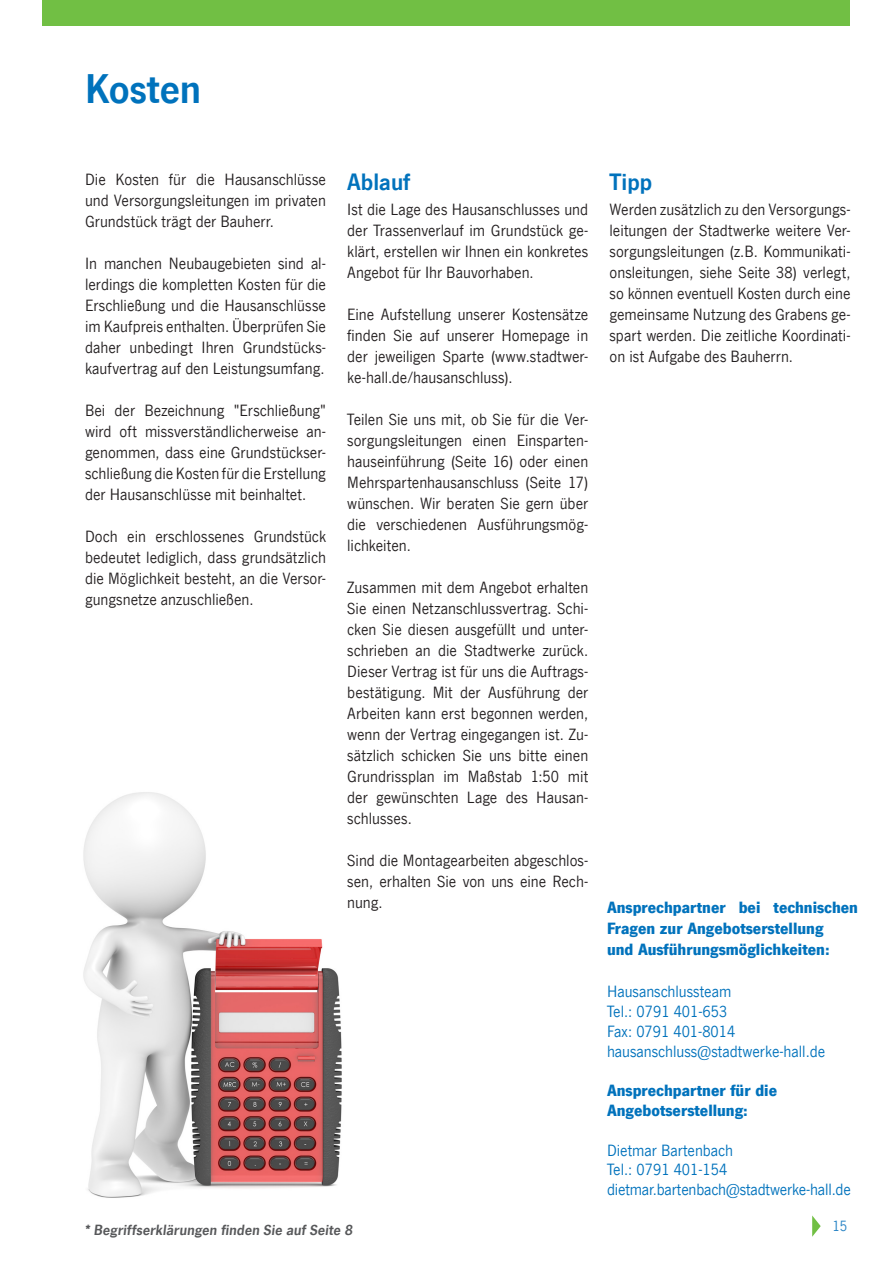
<style>
.page{position:relative;width:893px;height:1263px;background:#fff}
.page>*{position:absolute;margin:0;border:0;box-sizing:border-box;transform-origin:0 0}
.Überschriften_groß_s{font:700 42px "News Gothic Com";color:#0072bc}
.Überschriften_klein{font:700 24px "News Gothic Com";color:#0072bc}
.Fließtext{font:16.5px/21px "News Gothic Com";color:#231f20;text-align:justify}
.Fließtext-2{font:16.5px "News Gothic Com";color:#0072bc}
.Fließtext-3{font:900 16.5px/21px "News Gothic Com";color:#0072bc}
.t1{font:italic 700 15px "News Gothic Com";letter-spacing:.005em;color:#57585a}
.t2{font:15px "News Gothic Com";color:#2783c5}
</style>
<div class="page">
<div style="left:43px;top:0;width:807px;height:26px;background:#71bf44"></div>
<svg style="left:812px;top:1215px;width:9px;height:22px"></svg>
<img style="left:83px;top:792px;width:259px;height:406px">
<p class="Überschriften_groß_s" style="left:85px;top:66px;width:118px">Kosten</p>
<p class="Fließtext" style="left:85px;top:169px;width:242px">Die Kosten für die Hausanschlüsse und Versorgungsleitungen im privaten Grundstück trägt der Bauherr.</p>
<p class="Fließtext" style="left:85px;top:253px;width:242px">In manchen Neubaugebieten sind al&shy;lerdings die kompletten Kosten für die Erschließung und die Hausanschlüsse im Kaufpreis enthalten. Überprüfen Sie daher unbedingt Ihren Grundstücks&shy;kaufvertrag auf den Leistungsumfang.</p>
<p class="Fließtext" style="left:85px;top:400px;width:242px">Bei der Bezeichnung "Erschließung" wird oft missverständlicherweise an&shy;genommen, dass eine Grundstückser&shy;schließung die Kosten für die Erstellung der Hausanschlüsse mit beinhaltet.</p>
<p class="Fließtext" style="left:85px;top:526px;width:242px">Doch ein erschlossenes Grundstück bedeutet lediglich, dass grundsätzlich die Möglichkeit besteht, an die Versor&shy;gungsnetze anzuschließen.</p>
<p class="Überschriften_klein" style="left:347px;top:168px;width:65px">Ablauf</p>
<p class="Fließtext" style="left:347px;top:199px;width:242px">Ist die Lage des Hausanschlusses und der Trassenverlauf im Grundstück ge&shy;klärt, erstellen wir Ihnen ein konkretes Angebot für Ihr Bauvorhaben.</p>
<p class="Fließtext" style="left:347px;top:304px;width:242px">Eine Aufstellung unserer Kostensätze finden Sie auf unserer Homepage in der jeweiligen Sparte (www.stadtwer&shy;ke-hall.de/hausanschluss).</p>
<p class="Fließtext" style="left:347px;top:409px;width:242px">Teilen Sie uns mit, ob Sie für die Ver&shy;sorgungsleitungen einen Einsparten&shy;hauseinführung (Seite 16) oder einen Mehrspartenhausanschluss (Seite 17) wünschen. Wir beraten Sie gern über die verschiedenen Ausführungsmög&shy;lichkeiten.</p>
<p class="Fließtext" style="left:347px;top:577px;width:242px">Zusammen mit dem Angebot erhalten Sie einen Netzanschlussvertrag. Schi&shy;cken Sie diesen ausgefüllt und unter&shy;schrieben an die Stadtwerke zurück.<br>Dieser Vertrag ist für uns die Auftrags&shy;bestätigung. Mit der Ausführung der Arbeiten kann erst begonnen werden, wenn der Vertrag eingegangen ist. Zu&shy;sätzlich schicken Sie uns bitte einen Grundrissplan im Maßstab 1:50 mit der gewünschten Lage des Hausan&shy;schlusses.</p>
<p class="Fließtext" style="left:347px;top:850px;width:242px">Sind die Montagearbeiten abgeschlos&shy;sen, erhalten Sie von uns eine Rech&shy;nung.</p>
<p class="t1" style="left:85px;top:1222px;width:269px">* Begriffserklärungen finden Sie auf Seite 8</p>
<p class="Überschriften_klein" style="left:609px;top:168px;width:44px">Tipp</p>
<p class="Fließtext" style="left:609px;top:199px;width:242px">Werden zusätzlich zu den Versorgungs&shy;leitungen der Stadtwerke weitere Ver&shy;sorgungsleitungen (z.B. Kommunikati&shy;onsleitungen, siehe Seite 38) verlegt, so können eventuell Kosten durch eine gemeinsame Nutzung des Grabens ge&shy;spart werden. Die zeitliche Koordinati&shy;on ist Aufgabe des Bauherrn.</p>
<p class="Fließtext-3" style="left:607px;top:897px;width:252px">Ansprechpartner bei technischen<br>Fragen zur Angebotserstellung</p>
<p class="Fließtext-3" style="left:607px;top:939px;width:224px">und Ausführungsmöglichkeiten:</p>
<p class="Fließtext-2" style="left:607px;top:983px;width:126px">Hausanschlussteam</p>
<p class="Fließtext-2" style="left:607px;top:1003px;width:122px">Tel.: 0791 401-653</p>
<p class="Fließtext-2" style="left:607px;top:1022px;width:130px">Fax: 0791 401-8014</p>
<p class="Fließtext-2" style="left:607px;top:1042px;width:220px">hausanschluss@stadtwerke-hall.de</p>
<p class="Fließtext-3" style="left:607px;top:1080px;width:172px;line-height:19.8px">Ansprechpartner für die<br>Angebotserstellung:</p>
<p class="Fließtext-2" style="left:607px;top:1141px;width:128px">Dietmar Bartenbach</p>
<p class="Fließtext-2" style="left:607px;top:1161px;width:122px">Tel.: 0791 401-154</p>
<p class="Fließtext-2" style="left:607px;top:1181px;width:245px">dietmar.bartenbach@stadtwerke-hall.de</p>
<p class="t2" style="left:832px;top:1218px;width:16px">15</p>
</div>
